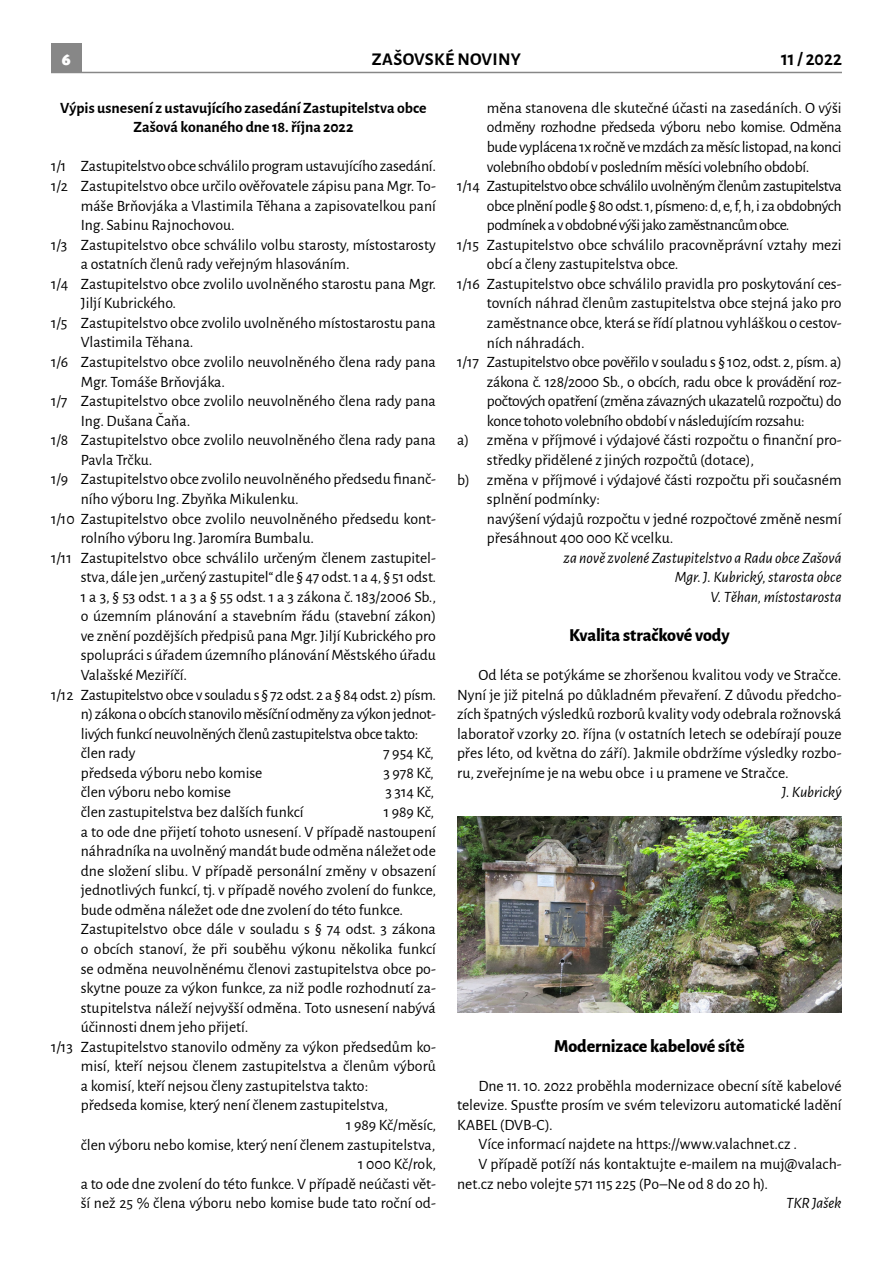
<style>
.page{position:relative;width:893px;height:1263px;background:#fff}
.page>*{position:absolute;margin:0;border:0;box-sizing:border-box;transform-origin:0 0}
.t1{font:800 18px "Alegreya Sans";letter-spacing:-.005em;color:#000}
.t2{font:700 18px "Alegreya Sans";letter-spacing:.015em;color:#000}
.t3{font:900 18px "Alegreya Sans";color:#fff}
.t4{font:15.75px/19.5px "Alegreya Sans";color:#000;text-align:justify}
.t5{font:15.75px "Alegreya Sans";letter-spacing:-.02em;color:#000}
.t6{font:15.75px "Alegreya Sans";letter-spacing:-.03em;color:#000}
.t7{font:italic 15.75px/19.5px "Alegreya Sans";letter-spacing:-.005em;color:#000;text-align:right}
.t8{font:700 15.75px/19.5px "Alegreya Sans";color:#000;text-align:center}
</style>
<div class="page">
<div style="left:51px;top:43px;width:31px;height:30px;background:#878787"></div>
<hr style="left:51px;top:72px;width:791px;height:1px;background:#878787">
<img style="left:457px;top:817px;width:385px;height:195px">
<p class="t3" style="left:62px;top:45px;width:10px">6</p>
<p class="t2" style="left:372px;top:46px;width:151px">Zašovskénoviny</p>
<p class="t2" style="left:781px;top:46px;width:62px">11 / 2022</p>
<p class="t8" style="left:60px;top:97px;width:368px">Výpis usnesení z ustavujícího zasedání Zastupitelstva obce<br>Zašová konaného dne 18. října 2022</p>
<p class="t4" style="left:51px;top:156px;width:387px">1/1 Zastupitelstvo obce schválilo program ustavujícího zasedání.</p>
<p class="t4" style="left:51px;top:175px;width:386px">1/2 Zastupitelstvo obce určilo ověřovatele zápisu pana Mgr. To-</p>
<p class="t4" style="left:81px;top:195px;width:357px">máše Brňovjáka a Vlastimila Těhana a zapisovatelkou paní</p>
<p class="t4" style="left:81px;top:215px;width:155px">Ing. Sabinu Rajnochovou.</p>
<p class="t4" style="left:51px;top:234px;width:386px">1/3 Zastupitelstvo obce schválilo volbu starosty, místostarosty</p>
<p class="t4" style="left:81px;top:254px;width:270px">a ostatních členů rady veřejným hlasováním.</p>
<p class="t4" style="left:51px;top:273px;width:387px">1/4 Zastupitelstvo obce zvolilo uvolněného starostu pana Mgr.</p>
<p class="t4" style="left:81px;top:293px;width:97px">Jiljí Kubrického.</p>
<p class="t4" style="left:51px;top:312px;width:386px">1/5 Zastupitelstvo obce zvolilo uvolněného místostarostu pana</p>
<p class="t4" style="left:81px;top:332px;width:114px">Vlastimila Těhana.</p>
<p class="t4" style="left:51px;top:351px;width:386px">1/6 Zastupitelstvo obce zvolilo neuvolněného člena rady pana</p>
<p class="t4" style="left:81px;top:371px;width:146px">Mgr. Tomáše Brňovjáka.</p>
<p class="t4" style="left:51px;top:391px;width:386px">1/7 Zastupitelstvo obce zvolilo neuvolněného člena rady pana</p>
<p class="t4" style="left:81px;top:410px;width:111px">Ing. Dušana Čaňa.</p>
<p class="t4" style="left:51px;top:430px;width:386px">1/8 Zastupitelstvo obce zvolilo neuvolněného člena rady pana</p>
<p class="t4" style="left:81px;top:449px;width:73px">Pavla Trčku.</p>
<p class="t4" style="left:51px;top:469px;width:386px">1/9 Zastupitelstvo obce zvolilo neuvolněného předsedu finanč-</p>
<p class="t4" style="left:81px;top:488px;width:220px">ního výboru Ing. Zbyňka Mikulenku.</p>
<p class="t4" style="left:51px;top:508px;width:386px">1/10 Zastupitelstvo obce zvolilo neuvolněného předsedu kont-</p>
<p class="t4" style="left:81px;top:527px;width:235px">rolního výboru Ing. Jaromíra Bumbalu.</p>
<p class="t4" style="left:51px;top:547px;width:386px">1/11 Zastupitelstvo obce schválilo určeným členem zastupitel-</p>
<p class="t4" style="left:81px;top:567px;width:357px">stva, dále jen „určený zastupitel“ dle § 47 odst. 1 a 4, § 51 odst.</p>
<p class="t4" style="left:81px;top:586px;width:357px">1 a 3, § 53 odst. 1 a 3 a § 55 odst. 1 a 3 zákona č. 183/2006 Sb.,</p>
<p class="t4" style="left:81px;top:606px;width:357px">o územním plánování a stavebním řádu (stavební zákon)</p>
<p class="t4" style="left:81px;top:625px;width:357px">ve znění pozdějších předpisů pana Mgr. Jiljí Kubrického pro</p>
<p class="t4" style="left:81px;top:645px;width:357px">spolupráci s úřadem územního plánování Městského úřadu</p>
<p class="t4" style="left:81px;top:664px;width:108px">Valašské Meziříčí.</p>
<p class="t5" style="left:51px;top:684px;width:387px">1/12 Zastupitelstvo obce v souladu s § 72 odst. 2 a § 84 odst. 2) písm.</p>
<p class="t5" style="left:81px;top:703px;width:357px">n) zákona o obcích stanovilo měsíční odměny za výkon jednot-</p>
<p class="t5" style="left:81px;top:723px;width:339px">livých funkcí neuvolněných členů zastupitelstva obce takto:</p>
<p class="t4" style="left:81px;top:743px;width:56px">člen rady</p>
<p class="t4" style="left:383px;top:743px;width:52px">7 954 Kč,</p>
<p class="t4" style="left:81px;top:762px;width:183px">předseda výboru nebo komise</p>
<p class="t4" style="left:383px;top:762px;width:52px">3 978 Kč,</p>
<p class="t4" style="left:81px;top:782px;width:152px">člen výboru nebo komise</p>
<p class="t4" style="left:385px;top:782px;width:50px">3 314 Kč,</p>
<p class="t4" style="left:81px;top:801px;width:224px">člen zastupitelstva bez dalších funkcí</p>
<p class="t4" style="left:384px;top:801px;width:52px">1 989 Kč,</p>
<p class="t4" style="left:81px;top:821px;width:357px">a to ode dne přijetí tohoto usnesení. V případě nastoupení</p>
<p class="t4" style="left:81px;top:840px;width:357px">náhradníka na uvolněný mandát bude odměna náležet ode</p>
<p class="t4" style="left:81px;top:860px;width:357px">dne složení slibu. V případě personální změny v obsazení</p>
<p class="t4" style="left:81px;top:880px;width:357px">jednotlivých funkcí, tj. v případě nového zvolení do funkce,</p>
<p class="t4" style="left:81px;top:899px;width:324px">bude odměna náležet ode dne zvolení do této funkce.</p>
<p class="t4" style="left:81px;top:919px;width:357px">Zastupitelstvo obce dále v souladu s § 74 odst. 3 zákona</p>
<p class="t4" style="left:81px;top:938px;width:357px">o obcích stanoví, že při souběhu výkonu několika funkcí</p>
<p class="t4" style="left:81px;top:958px;width:357px">se odměna neuvolněnému členovi zastupitelstva obce po-</p>
<p class="t4" style="left:81px;top:977px;width:357px">skytne pouze za výkon funkce, za niž podle rozhodnutí za-</p>
<p class="t4" style="left:81px;top:997px;width:357px">stupitelstva náleží nejvyšší odměna. Toto usnesení nabývá</p>
<p class="t4" style="left:81px;top:1017px;width:169px">účinnosti dnem jeho přijetí.</p>
<p class="t4" style="left:51px;top:1036px;width:386px">1/13 Zastupitelstvo stanovilo odměny za výkon předsedům ko-</p>
<p class="t4" style="left:81px;top:1056px;width:357px">misí, kteří nejsou členem zastupitelstva a členům výborů</p>
<p class="t4" style="left:81px;top:1075px;width:289px">a komisí, kteří nejsou členy zastupitelstva takto:</p>
<p class="t4" style="left:81px;top:1095px;width:309px">předseda komise, který není členem zastupitelstva,</p>
<p class="t4" style="left:346px;top:1114px;width:92px">1 989 Kč/měsíc,</p>
<p class="t4" style="left:81px;top:1134px;width:356px">člen výboru nebo komise, který není členem zastupitelstva,</p>
<p class="t4" style="left:358px;top:1153px;width:79px">1 000 Kč/rok,</p>
<p class="t4" style="left:81px;top:1173px;width:357px">a to ode dne zvolení do této funkce. V případě neúčasti vět-</p>
<p class="t4" style="left:81px;top:1193px;width:357px">ší než 25 % člena výboru nebo komise bude tato roční od-</p>
<p class="t4" style="left:487px;top:97px;width:356px">měna stanovena dle skutečné účasti na zasedáních. O výši</p>
<p class="t5" style="left:487px;top:117px;width:356px">odměny rozhodne předseda výboru nebo komise. Odměna</p>
<p class="t5" style="left:487px;top:136px;width:356px">bude vyplácena 1x ročně ve mzdách za měsíc listopad, na konci</p>
<p class="t5" style="left:487px;top:156px;width:324px">volebního období v posledním měsíci volebního období.</p>
<p class="t6" style="left:457px;top:175px;width:386px">1/14 Zastupitelstvo obce schválilo uvolněným členům zastupitelstva</p>
<p class="t6" style="left:487px;top:195px;width:356px">obce plnění podle § 80 odst. 1, písmeno: d, e, f, h, i za obdobných</p>
<p class="t6" style="left:487px;top:214px;width:304px">podmínek a v obdobné výši jako zaměstnancům obce.</p>
<p class="t4" style="left:457px;top:234px;width:386px">1/15 Zastupitelstvo obce schválilo pracovněprávní vztahy mezi</p>
<p class="t4" style="left:487px;top:254px;width:193px">obcí a členy zastupitelstva obce.</p>
<p class="t4" style="left:457px;top:273px;width:386px">1/16 Zastupitelstvo obce schválilo pravidla pro poskytování ces-</p>
<p class="t4" style="left:487px;top:293px;width:356px">tovních náhrad členům zastupitelstva obce stejná jako pro</p>
<p class="t4" style="left:487px;top:312px;width:356px">zaměstnance obce, která se řídí platnou vyhláškou o cestov-</p>
<p class="t4" style="left:487px;top:332px;width:99px">ních náhradách.</p>
<p class="t5" style="left:457px;top:351px;width:386px">1/17 Zastupitelstvo obce pověřilo v souladu s § 102, odst. 2, písm. a)</p>
<p class="t5" style="left:487px;top:371px;width:356px">zákona č. 128/2000 Sb., o obcích, radu obce k provádění roz-</p>
<p class="t5" style="left:487px;top:391px;width:356px">počtových opatření (změna závazných ukazatelů rozpočtu) do</p>
<p class="t5" style="left:487px;top:410px;width:319px">konce tohoto volebního období v následujícím rozsahu:</p>
<p class="t4" style="left:457px;top:430px;width:386px">a) změna v příjmové i výdajové části rozpočtu o finanční pro-</p>
<p class="t4" style="left:487px;top:449px;width:269px">středky přidělené z jiných rozpočtů (dotace),</p>
<p class="t4" style="left:457px;top:469px;width:386px">b) změna v příjmové i výdajové části rozpočtu při současném</p>
<p class="t4" style="left:487px;top:489px;width:115px">splnění podmínky:</p>
<p class="t4" style="left:487px;top:508px;width:356px">navýšení výdajů rozpočtu v jedné rozpočtové změně nesmí</p>
<p class="t4" style="left:487px;top:528px;width:188px">přesáhnout 400 000 Kč vcelku.</p>
<p class="t7" style="left:564px;top:547px;width:279px">za nově zvolené Zastupitelstvo a Radu obce Zašová<br>Mgr. J. Kubrický, starosta obce<br>V. Těhan, místostarosta</p>
<p class="t1" style="left:569px;top:621px;width:162px">Kvalita stračkové vody</p>
<p class="t4" style="left:457px;top:664px;width:386px;text-indent:21px">Od léta se potýkáme se zhoršenou kvalitou vody ve Stračce.<br>Nyní je již pitelná po důkladném převaření. Z důvodu předcho&shy;zích špatných výsledků rozborů kvality vody odebrala rožnovská laboratoř vzorky 20. října (v ostatních letech se odebírají pouze přes léto, od května do září). Jakmile obdržíme výsledky rozbo&shy;ru, zveřejníme je na webu obce i u pramene ve Stračce.</p>
<p class="t7" style="left:782px;top:782px;width:61px">J. Kubrický</p>
<p class="t1" style="left:554px;top:1032px;width:192px">Modernizace kabelové sítě</p>
<p class="t4" style="left:478px;top:1075px;width:365px">Dne 11. 10. 2022 proběhla modernizace obecní sítě kabelové</p>
<p class="t4" style="left:457px;top:1095px;width:386px">televize. Spusťte prosím ve svém televizoru automatické ladění</p>
<p class="t4" style="left:457px;top:1114px;width:97px">KABEL (DVB-C).</p>
<p class="t4" style="left:478px;top:1134px;width:320px">Více informací najdete na https://www.valachnet.cz .</p>
<p class="t4" style="left:478px;top:1153px;width:365px">V případě potíží nás kontaktujte e-mailem na muj@valach-</p>
<p class="t4" style="left:457px;top:1173px;width:312px">net.cz nebo volejte 571 115 225 (Po–Ne od 8 do 20 h).</p>
<p class="t7" style="left:786px;top:1192px;width:57px">TKR Jašek</p>
</div>
